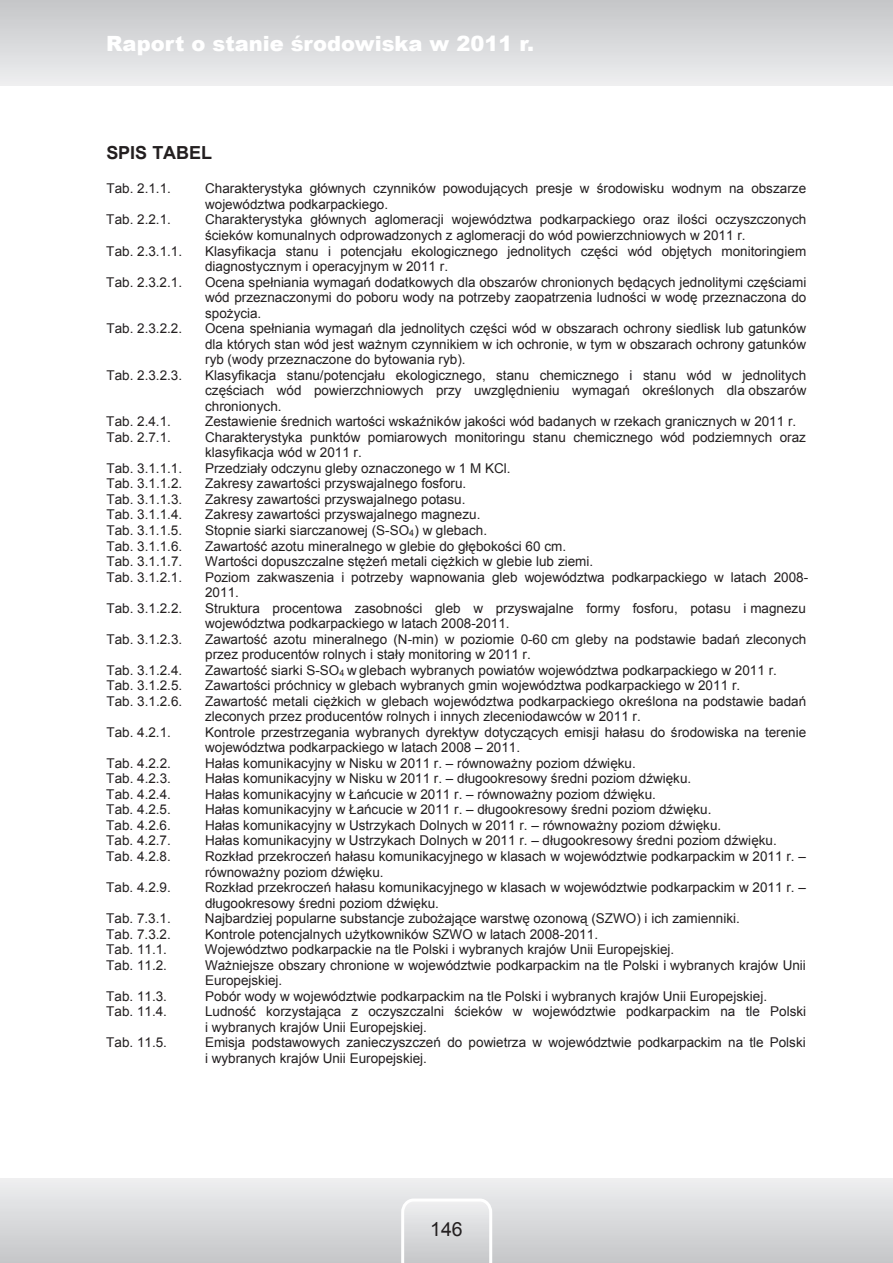
<style>
.page{position:relative;width:893px;height:1263px;background:#fff}
.page>*{position:absolute;margin:0;border:0;box-sizing:border-box;transform-origin:0 0}
.t1{font:900 21px "Arial";color:#fff}
.t2{font:19.5px "Arial";color:#231f20}
.t3{font:700 18px "Arial";color:#231f20}
.t4{font:13.5px/15.5px "Arial";color:#231f20}
</style>
<div class="page">
<div style="left:0;top:1178px;width:893px;height:85px;background:linear-gradient(to bottom,#eeeef0,#c5c6c8)"></div>
<svg style="left:398px;top:1195px;width:97px;height:68px;background:#dddedf"></svg>
<div style="left:0;top:0;width:893px;height:85px;background:linear-gradient(to bottom,#c4c6c8,#edeef0)"></div>
<svg style="left:892px;top:0;width:1px;height:85px"></svg>
<h1 class="t1" style="left:106px;top:28px;width:429px">Raport o stanie środowiska w 2011 r.</h1>
<h3 class="t3" style="left:106px;top:141px;width:107px">SPIS TABEL</h3>
<p class="t4" style="left:106px;top:181px;width:66px">Tab. 2.1.1.</p>
<p class="t4" style="left:205px;top:181px;width:603px">Charakterystyka głównych czynników powodujących presje w środowisku wodnym na obszarze województwa podkarpackiego.</p>
<p class="t4" style="left:106px;top:212px;width:66px">Tab. 2.2.1.</p>
<p class="t4" style="left:205px;top:212px;width:603px">Charakterystyka głównych aglomeracji województwa podkarpackiego oraz ilości oczyszczonych ścieków komunalnych odprowadzonych z aglomeracji do wód powierzchniowych w 2011 r.</p>
<p class="t4" style="left:106px;top:243px;width:77px">Tab. 2.3.1.1.</p>
<p class="t4" style="left:205px;top:243px;width:603px">Klasyfikacja stanu i potencjału ekologicznego jednolitych części wód objętych monitoringiem diagnostycznym i operacyjnym w 2011 r.</p>
<p class="t4" style="left:106px;top:274px;width:77px">Tab. 2.3.2.1.</p>
<p class="t4" style="left:205px;top:274px;width:603px;text-align:justify">Ocena spełniania wymagań dodatkowych dla obszarów chronionych będących jednolitymi częściami wód przeznaczonymi do poboru wody na potrzeby zaopatrzenia ludności w wodę przeznaczona do spożycia.</p>
<p class="t4" style="left:106px;top:321px;width:77px">Tab. 2.3.2.2.</p>
<p class="t4" style="left:205px;top:321px;width:603px;text-align:justify">Ocena spełniania wymagań dla jednolitych części wód w obszarach ochrony siedlisk lub gatunków dla których stan wód jest ważnym czynnikiem w ich ochronie, w tym w obszarach ochrony gatunków ryb (wody przeznaczone do bytowania ryb).</p>
<p class="t4" style="left:106px;top:367px;width:77px">Tab. 2.3.2.3.</p>
<p class="t4" style="left:205px;top:367px;width:603px;text-align:justify">Klasyfikacja stanu/potencjału ekologicznego, stanu chemicznego i stanu wód w jednolitych częściach wód powierzchniowych przy uwzględnieniu wymagań określonych dla obszarów chronionych.</p>
<p class="t4" style="left:106px;top:414px;width:66px">Tab. 2.4.1.</p>
<p class="t4" style="left:205px;top:414px;width:593px">Zestawienie średnich wartości wskaźników jakości wód badanych w rzekach granicznych w 2011 r.</p>
<p class="t4" style="left:106px;top:429px;width:66px">Tab. 2.7.1.</p>
<p class="t4" style="left:205px;top:429px;width:602px">Charakterystyka punktów pomiarowych monitoringu stanu chemicznego wód podziemnych oraz klasyfikacja wód w 2011 r.</p>
<p class="t4" style="left:106px;top:461px;width:77px">Tab. 3.1.1.1.</p>
<p class="t4" style="left:205px;top:461px;width:307px">Przedziały odczynu gleby oznaczonego w 1 M KCl.</p>
<p class="t4" style="left:106px;top:476px;width:77px">Tab. 3.1.1.2.</p>
<p class="t4" style="left:205px;top:476px;width:262px">Zakresy zawartości przyswajalnego fosforu.</p>
<p class="t4" style="left:106px;top:492px;width:77px">Tab. 3.1.1.3.</p>
<p class="t4" style="left:205px;top:492px;width:262px">Zakresy zawartości przyswajalnego potasu.</p>
<p class="t4" style="left:106px;top:507px;width:77px">Tab. 3.1.1.4.</p>
<p class="t4" style="left:205px;top:507px;width:277px">Zakresy zawartości przyswajalnego magnezu.</p>
<p class="t4" style="left:106px;top:523px;width:77px">Tab. 3.1.1.5.</p>
<p class="t4" style="left:205px;top:523px;width:283px">Stopnie siarki siarczanowej (S-SO<sub>4</sub>) w glebach.</p>
<p class="t4" style="left:106px;top:538px;width:77px">Tab. 3.1.1.6.</p>
<p class="t4" style="left:205px;top:538px;width:362px">Zawartość azotu mineralnego w glebie do głębokości 60 cm.</p>
<p class="t4" style="left:106px;top:554px;width:77px">Tab. 3.1.1.7.</p>
<p class="t4" style="left:205px;top:554px;width:389px">Wartości dopuszczalne stężeń metali ciężkich w glebie lub ziemi.</p>
<p class="t4" style="left:106px;top:569px;width:77px">Tab. 3.1.2.1.</p>
<p class="t4" style="left:205px;top:569px;width:605px">Poziom zakwaszenia i potrzeby wapnowania gleb województwa podkarpackiego w latach 2008-<br>2011.</p>
<p class="t4" style="left:106px;top:600px;width:77px">Tab. 3.1.2.2.</p>
<p class="t4" style="left:205px;top:600px;width:602px">Struktura procentowa zasobności gleb w przyswajalne formy fosforu, potasu i magnezu województwa podkarpackiego w latach 2008-2011.</p>
<p class="t4" style="left:106px;top:631px;width:77px">Tab. 3.1.2.3.</p>
<p class="t4" style="left:205px;top:631px;width:603px">Zawartość azotu mineralnego (N-min) w poziomie 0-60 cm gleby na podstawie badań zleconych przez producentów rolnych i stały monitoring w 2011 r.</p>
<p class="t4" style="left:106px;top:662px;width:77px">Tab. 3.1.2.4.</p>
<p class="t4" style="left:205px;top:662px;width:573px">Zawartość siarki S-SO<sub>4</sub> w glebach wybranych powiatów województwa podkarpackiego w 2011 r.</p>
<p class="t4" style="left:106px;top:678px;width:77px">Tab. 3.1.2.5.</p>
<p class="t4" style="left:205px;top:678px;width:536px">Zawartości próchnicy w glebach wybranych gmin województwa podkarpackiego w 2011 r.</p>
<p class="t4" style="left:106px;top:693px;width:77px">Tab. 3.1.2.6.</p>
<p class="t4" style="left:205px;top:693px;width:603px">Zawartość metali ciężkich w glebach województwa podkarpackiego określona na podstawie badań zleconych przez producentów rolnych i innych zleceniodawców w 2011 r.</p>
<p class="t4" style="left:106px;top:724px;width:66px">Tab. 4.2.1.</p>
<p class="t4" style="left:205px;top:724px;width:603px">Kontrole przestrzegania wybranych dyrektyw dotyczących emisji hałasu do środowiska na terenie województwa podkarpackiego w latach 2008 – 2011.</p>
<p class="t4" style="left:106px;top:755px;width:66px">Tab. 4.2.2.</p>
<p class="t4" style="left:205px;top:755px;width:432px">Hałas komunikacyjny w Nisku w 2011 r. – równoważny poziom dźwięku.</p>
<p class="t4" style="left:106px;top:771px;width:66px">Tab. 4.2.3.</p>
<p class="t4" style="left:205px;top:771px;width:488px">Hałas komunikacyjny w Nisku w 2011 r. – długookresowy średni poziom dźwięku.</p>
<p class="t4" style="left:106px;top:787px;width:66px">Tab. 4.2.4.</p>
<p class="t4" style="left:205px;top:787px;width:452px">Hałas komunikacyjny w Łańcucie w 2011 r. – równoważny poziom dźwięku.</p>
<p class="t4" style="left:106px;top:802px;width:66px">Tab. 4.2.5.</p>
<p class="t4" style="left:205px;top:802px;width:508px">Hałas komunikacyjny w Łańcucie w 2011 r. – długookresowy średni poziom dźwięku.</p>
<p class="t4" style="left:106px;top:818px;width:66px">Tab. 4.2.6.</p>
<p class="t4" style="left:205px;top:818px;width:518px">Hałas komunikacyjny w Ustrzykach Dolnych w 2011 r. – równoważny poziom dźwięku.</p>
<p class="t4" style="left:106px;top:833px;width:66px">Tab. 4.2.7.</p>
<p class="t4" style="left:205px;top:833px;width:573px">Hałas komunikacyjny w Ustrzykach Dolnych w 2011 r. – długookresowy średni poziom dźwięku.</p>
<p class="t4" style="left:106px;top:849px;width:66px">Tab. 4.2.8.</p>
<p class="t4" style="left:205px;top:849px;width:602px">Rozkład przekroczeń hałasu komunikacyjnego w klasach w województwie podkarpackim w 2011 r. – równoważny poziom dźwięku.</p>
<p class="t4" style="left:106px;top:880px;width:66px">Tab. 4.2.9.</p>
<p class="t4" style="left:205px;top:880px;width:602px">Rozkład przekroczeń hałasu komunikacyjnego w klasach w województwie podkarpackim w 2011 r. – długookresowy średni poziom dźwięku.</p>
<p class="t4" style="left:106px;top:911px;width:66px">Tab. 7.3.1.</p>
<p class="t4" style="left:205px;top:911px;width:536px">Najbardziej popularne substancje zubożające warstwę ozonową (SZWO) i ich zamienniki.</p>
<p class="t4" style="left:106px;top:926px;width:66px">Tab. 7.3.2.</p>
<p class="t4" style="left:205px;top:926px;width:394px">Kontrole potencjalnych użytkowników SZWO w latach 2008-2011.</p>
<p class="t4" style="left:106px;top:942px;width:62px">Tab. 11.1.</p>
<p class="t4" style="left:205px;top:942px;width:471px">Województwo podkarpackie na tle Polski i wybranych krajów Unii Europejskiej.</p>
<p class="t4" style="left:106px;top:957px;width:62px">Tab. 11.2.</p>
<p class="t4" style="left:205px;top:957px;width:602px">Ważniejsze obszary chronione w województwie podkarpackim na tle Polski i wybranych krajów Unii<br>Europejskiej.</p>
<p class="t4" style="left:106px;top:988px;width:62px">Tab. 11.3.</p>
<p class="t4" style="left:205px;top:988px;width:564px">Pobór wody w województwie podkarpackim na tle Polski i wybranych krajów Unii Europejskiej.</p>
<p class="t4" style="left:106px;top:1004px;width:62px">Tab. 11.4.</p>
<p class="t4" style="left:205px;top:1004px;width:603px">Ludność korzystająca z oczyszczalni ścieków w województwie podkarpackim na tle Polski i wybranych krajów Unii Europejskiej.</p>
<p class="t4" style="left:106px;top:1035px;width:62px">Tab. 11.5.</p>
<p class="t4" style="left:205px;top:1035px;width:602px">Emisja podstawowych zanieczyszczeń do powietrza w województwie podkarpackim na tle Polski i wybranych krajów Unii Europejskiej.</p>
<h2 class="t2" style="left:430px;top:1216px;width:34px">146</h2>
</div>
